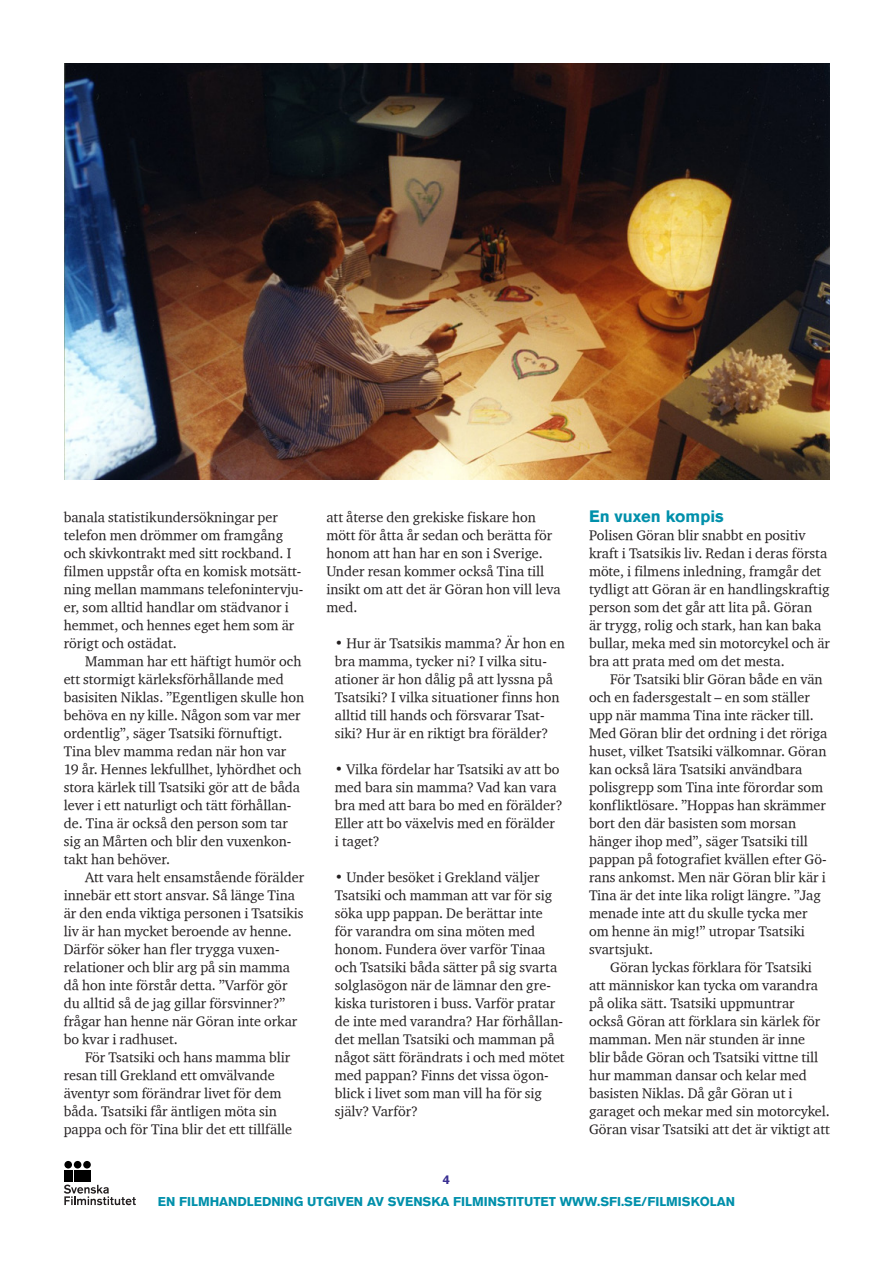
<style>
.page{position:relative;width:893px;height:1263px;background:#fff}
.page>*{position:absolute;margin:0;border:0;box-sizing:border-box;transform-origin:0 0}
.Underrubrik{font:700 16.5px "Akzidenz Grotesk BQ";color:#0090ab}
.Brödtext{font:14.25px/18px "Charter ITCTT";color:#231f20}
.Diskussionsfråga{font:14.25px/18px "Charter ITCTT";color:#231f20}
.Första_brödtext_efte{font:14.25px/18px "Charter ITCTT";color:#231f20}
.Första_brödtext_efte-2{font:700 12.75px "Akzidenz Grotesk BQ";color:#0090ab}
.t1{font:700 12.75px "Akzidenz Grotesk BQ";color:#3a2f92}
</style>
<div class="page">
<svg style="left:64px;top:1184px;width:72px;height:21px"></svg>
<div style="left:64px;top:1170px;width:8px;height:11px;background:#000"></div>
<div style="left:74px;top:1170px;width:16px;height:11px;background:#000"></div>
<div style="left:64px;top:1161px;width:8px;height:7px;background:#000;border-radius:50%"></div>
<div style="left:74px;top:1161px;width:7px;height:7px;background:#000;border-radius:50%"></div>
<div style="left:83px;top:1161px;width:8px;height:7px;background:#000;border-radius:50%"></div>
<img style="left:65px;top:64px;width:765px;height:415px">
<p class="Brödtext" style="left:64px;top:508px;width:241px">banala statistikundersökningar per telefon men drömmer om framgång och skivkontrakt med sitt rockband. I filmen uppstår ofta en komisk motsätt&shy;ning mellan mammans telefonintervju&shy;er, som alltid handlar om städvanor i hemmet, och hennes eget hem som är rörigt och ostädat.</p>
<p class="Brödtext" style="left:64px;top:652px;width:242px;text-indent:21px">Mamman har ett häftigt humör och ett stormigt kärleksförhållande med basisiten Niklas. ”Egentligen skulle hon behöva en ny kille. Någon som var mer ordentlig”, säger Tsatsiki förnuftigt.<br>Tina blev mamma redan när hon var 19 år. Hennes lekfullhet, lyhördhet och stora kärlek till Tsatsiki gör att de båda lever i ett naturligt och tätt förhållan&shy;de. Tina är också den person som tar sig an Mårten och blir den vuxenkon&shy;takt han behöver.</p>
<p class="Brödtext" style="left:64px;top:868px;width:242px;text-indent:21px">Att vara helt ensamstående förälder innebär ett stort ansvar. Så länge Tina är den enda viktiga personen i Tsatsikis liv är han mycket beroende av henne.<br>Därför söker han fler trygga vuxen&shy;relationer och blir arg på sin mamma då hon inte förstår detta. ”Varför gör du alltid så de jag gillar försvinner?” frågar han henne när Göran inte orkar bo kvar i radhuset.</p>
<p class="Brödtext" style="left:64px;top:1048px;width:230px;text-indent:21px">För Tsatsiki och hans mamma blir resan till Grekland ett omvälvande äventyr som förändrar livet för dem båda. Tsatsiki får äntligen möta sin pappa och för Tina blir det ett tillfälle</p>
<p class="Brödtext" style="left:326px;top:508px;width:236px">att återse den grekiske fiskare hon mött för åtta år sedan och berätta för honom att han har en son i Sverige.<br>Under resan kommer också Tina till insikt om att det är Göran hon vill leva med.</p>
<p class="Diskussionsfråga" style="left:335px;top:634px;width:232px">• Hur är Tsatsikis mamma? Är hon en bra mamma, tycker ni? I vilka situ&shy;ationer är hon dålig på att lyssna på Tsatsiki? I vilka situationer finns hon alltid till hands och försvarar Tsat&shy;siki? Hur är en riktigt bra förälder?</p>
<p class="Diskussionsfråga" style="left:335px;top:760px;width:229px">• Vilka fördelar har Tsatsiki av att bo med bara sin mamma? Vad kan vara bra med att bara bo med en förälder?<br>Eller att bo växelvis med en förälder<br>i taget?</p>
<p class="Diskussionsfråga" style="left:335px;top:868px;width:231px">• Under besöket i Grekland väljer Tsatsiki och mamman att var för sig söka upp pappan. De berättar inte<br>för varandra om sina möten med honom. Fundera över varför Tinaa och Tsatsiki båda sätter på sig svarta solglasögon när de lämnar den gre&shy;kiska turistoren i buss. Varför pratar de inte med varandra? Har förhållan&shy;det mellan Tsatsiki och mamman på något sätt förändrats i och med mötet med pappan? Finns det vissa ögon&shy;blick i livet som man vill ha för sig själv? Varför?</p>
<p class="Underrubrik" style="left:589px;top:507px;width:136px">En vuxen kompis</p>
<p class="Första_brödtext_efte" style="left:589px;top:526px;width:242px">Polisen Göran blir snabbt en positiv kraft i Tsatsikis liv. Redan i deras första möte, i filmens inledning, framgår det tydligt att Göran är en handlingskraftig person som det går att lita på. Göran<br>är trygg, rolig och stark, han kan baka bullar, meka med sin motorcykel och är bra att prata med om det mesta.</p>
<p class="Brödtext" style="left:589px;top:670px;width:240px;text-indent:21px">För Tsatsiki blir Göran både en vän och en fadersgestalt – en som ställer upp när mamma Tina inte räcker till.<br>Med Göran blir det ordning i det röriga huset, vilket Tsatsiki välkomnar. Göran kan också lära Tsatsiki användbara polisgrepp som Tina inte förordar som konfliktlösare. ”Hoppas han skrämmer bort den där basisten som morsan hänger ihop med”, säger Tsatsiki till pappan på fotografiet kvällen efter Gö&shy;rans ankomst. Men när Göran blir kär i Tina är det inte lika roligt längre. ”Jag menade inte att du skulle tycka mer om henne än mig!” utropar Tsatsiki svartsjukt.</p>
<p class="Brödtext" style="left:589px;top:958px;width:242px;text-indent:21px">Göran lyckas förklara för Tsatsiki att människor kan tycka om varandra på olika sätt. Tsatsiki uppmuntrar också Göran att förklara sin kärlek för mamman. Men när stunden är inne<br>blir både Göran och Tsatsiki vittne till hur mamman dansar och kelar med basisten Niklas. Då går Göran ut i garaget och mekar med sin motorcykel.<br>Göran visar Tsatsiki att det är viktigt att</p>
<p class="t1" style="left:443px;top:1172px;width:9px">4</p>
<p class="Första_brödtext_efte-2" style="left:158px;top:1194px;width:579px">EN FILMHANDLEDNING UTGIVEN AV SVENSKA FILMINSTITUTET WWW.SFI.SE/FILMISKOLAN</p>
</div>
